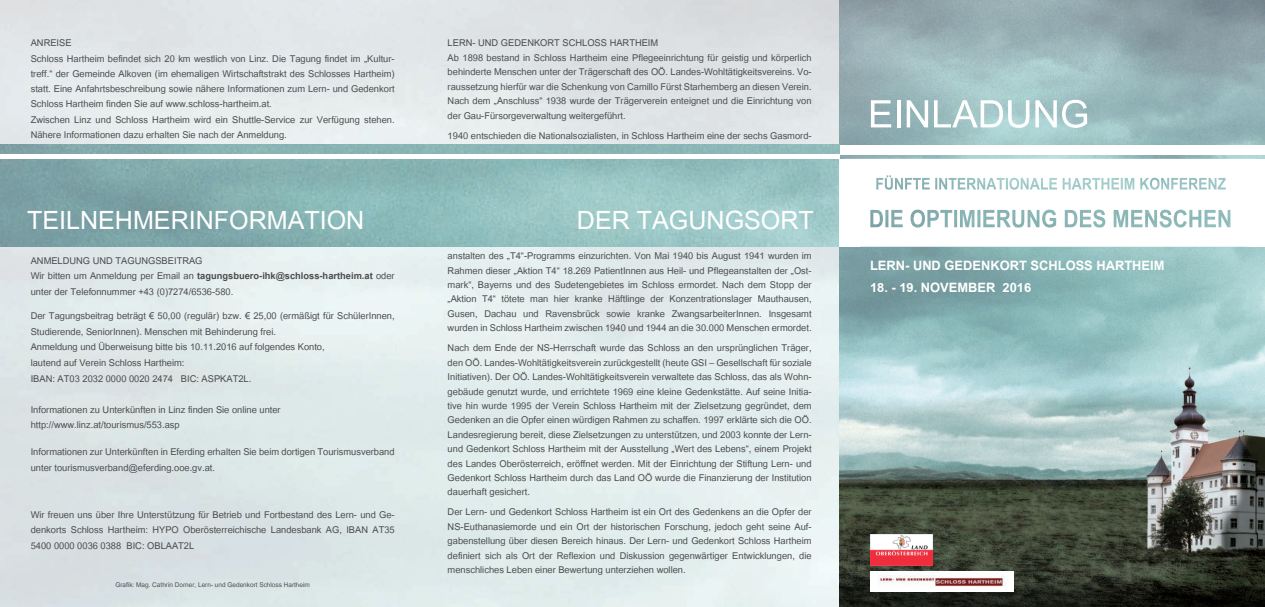
<style>
.page{position:relative;width:1265px;height:607px;background:#fff}
.page>*{position:absolute;margin:0;border:0;box-sizing:border-box;transform-origin:0 0}
.t1{font:53px "Utsaah";color:#fff}
.t2{font:35px "Utsaah";color:#fff}
.t3{font:700 18px "Utsaah";color:#fff}
.t4{font:13px/14.4px "Utsaah";color:#4b4c4d}
.t5{font:9px "Utsaah";color:#4b4c4d}
.s1{font-weight:700}
</style>
<div class="page">
<img style="left:0;top:0;width:1264px;height:607px">
<div style="left:839px;top:145px;width:425px;height:9px;background:#fff"></div>
<img style="left:0;top:145px;width:839px;height:102px">
<div style="left:0;top:154px;width:839px;height:5px;background:#fff"></div>
<img style="left:870px;top:534px;width:62px;height:31px">
<img style="left:870px;top:571px;width:143px;height:21px">
<div style="left:1246px;top:159px;width:18px;height:88px;background:#fff"></div>
<svg style="left:860px;top:159px;width:387px;height:88px"></svg>
<div style="left:839px;top:159px;width:21px;height:88px;background:#fff"></div>
<p class="t4" style="left:31px;top:36px;width:365px;line-height:15.3px">ANREISE<br>Schloss Hartheim befindet sich 20 km westlich von Linz. Die Tagung findet im „Kultur&shy;treff.“ der Gemeinde Alkoven (im ehemaligen Wirtschaftstrakt des Schlosses Hartheim) statt. Eine Anfahrtsbeschreibung sowie nähere Informationen zum Lern- und Gedenkort Schloss Hartheim finden Sie auf www.schloss-hartheim.at.<br>Zwischen Linz und Schloss Hartheim wird ein Shuttle-Service zur Verfügung stehen.<br>Nähere Informationen dazu erhalten Sie nach der Anmeldung.</p>
<p class="t4" style="left:447px;top:37px;width:365px">LERN- UND GEDENKORT SCHLOSS HARTHEIM<br>Ab 1898 bestand in Schloss Hartheim eine Pflegeeinrichtung für geistig und körperlich behinderte Menschen unter der Trägerschaft des OÖ. Landes-Wohltätigkeitsvereins. Vo&shy;raussetzung hierfür war die Schenkung von Camillo Fürst Starhemberg an diesen Verein.<br>Nach dem „Anschluss“ 1938 wurde der Trägerverein enteignet und die Einrichtung von der Gau-Fürsorgeverwaltung weitergeführt.</p>
<p class="t4" style="left:447px;top:129px;width:365px">1940 entschieden die Nationalsozialisten, in Schloss Hartheim eine der sechs Gasmord-</p>
<h2 class="t2" style="left:27px;top:203px;width:339px">TEILNEHMERINFORMATION</h2>
<h2 class="t2" style="left:577px;top:203px;width:238px">DER TAGUNGSORT</h2>
<p class="t4" style="left:31px;top:253px;width:365px;line-height:15.6px">ANMELDUNG UND TAGUNGSBEITRAG<br>Wir bitten um Anmeldung per Email an <span class="s1">tagungsbuero-ihk@schloss-hartheim.at</span> oder unter der Telefonnummer +43 (0)7274/6536-580.</p>
<p class="t4" style="left:31px;top:309px;width:365px;line-height:15.6px">Der Tagungsbeitrag beträgt € 50,00 (regulär) bzw. € 25,00 (ermäßigt für SchülerInnen, Studierende, SeniorInnen). Menschen mit Behinderung frei.<br>Anmeldung und Überweisung bitte bis 10.11.2016 auf folgendes Konto,<br>lautend auf Verein Schloss Hartheim:<br>IBAN: AT03 2032 0000 0020 2474 BIC: ASPKAT2L.</p>
<p class="t4" style="left:31px;top:402px;width:251px;line-height:15.6px">Informationen zu Unterkünften in Linz finden Sie online unter http://www.linz.at/tourismus/553.asp</p>
<p class="t4" style="left:31px;top:445px;width:365px;line-height:15.6px">Informationen zur Unterkünften in Eferding erhalten Sie beim dortigen Tourismusverband unter tourismusverband@eferding.ooe.gv.at.</p>
<p class="t4" style="left:31px;top:507px;width:365px;line-height:15.6px;text-align:justify">Wir freuen uns über Ihre Unterstützung für Betrieb und Fortbestand des Lern- und Ge&shy;denkorts Schloss Hartheim: HYPO Oberösterreichische Landesbank AG, IBAN AT35<br>5400 0000 0036 0388 BIC: OBLAAT2L</p>
<p class="t4" style="left:447px;top:249px;width:365px;text-align:justify">anstalten des „T4“-Programms einzurichten. Von Mai 1940 bis August 1941 wurden im Rahmen dieser „Aktion T4“ 18.269 PatientInnen aus Heil- und Pflegeanstalten der „Ost&shy;mark“, Bayerns und des Sudetengebietes im Schloss ermordet. Nach dem Stopp der „Aktion T4“ tötete man hier kranke Häftlinge der Konzentrationslager Mauthausen, Gusen, Dachau und Ravensbrück sowie kranke ZwangsarbeiterInnen. Insgesamt wurden in Schloss Hartheim zwischen 1940 und 1944 an die 30.000 Menschen ermordet.</p>
<p class="t4" style="left:447px;top:341px;width:365px;text-align:justify">Nach dem Ende der NS-Herrschaft wurde das Schloss an den ursprünglichen Träger, den OÖ. Landes-Wohltätigkeitsverein zurückgestellt (heute GSI – Gesellschaft für soziale Initiativen). Der OÖ. Landes-Wohltätigkeitsverein verwaltete das Schloss, das als Wohn&shy;gebäude genutzt wurde, und errichtete 1969 eine kleine Gedenkstätte. Auf seine Initia&shy;tive hin wurde 1995 der Verein Schloss Hartheim mit der Zielsetzung gegründet, dem Gedenken an die Opfer einen würdigen Rahmen zu schaffen. 1997 erklärte sich die OÖ.<br>Landesregierung bereit, diese Zielsetzungen zu unterstützen, und 2003 konnte der Lern&shy;und Gedenkort Schloss Hartheim mit der Ausstellung „Wert des Lebens“, einem Projekt des Landes Oberösterreich, eröffnet werden. Mit der Einrichtung der Stiftung Lern- und Gedenkort Schloss Hartheim durch das Land OÖ wurde die Finanzierung der Institution dauerhaft gesichert.</p>
<p class="t4" style="left:447px;top:506px;width:365px;text-align:justify">Der Lern- und Gedenkort Schloss Hartheim ist ein Ort des Gedenkens an die Opfer der NS-Euthanasiemorde und ein Ort der historischen Forschung, jedoch geht seine Auf&shy;gabenstellung über diesen Bereich hinaus. Der Lern- und Gedenkort Schloss Hartheim definiert sich als Ort der Reflexion und Diskussion gegenwärtiger Entwicklungen, die menschliches Leben einer Bewertung unterziehen wollen.</p>
<p class="t5" style="left:115px;top:580px;width:196px">Grafik: Mag. Cathrin Dorner, Lern- und Gedenkort Schloss Hartheim</p>
<h1 class="t1" style="left:867px;top:88px;width:223px">EINLADUNG</h1>
<h3 class="t3" style="left:870px;top:257px;width:296px">LERN- UND GEDENKORT SCHLOSS HARTHEIM</h3>
<h3 class="t3" style="left:870px;top:278px;width:163px">18. - 19. NOVEMBER 2016</h3>
</div>
